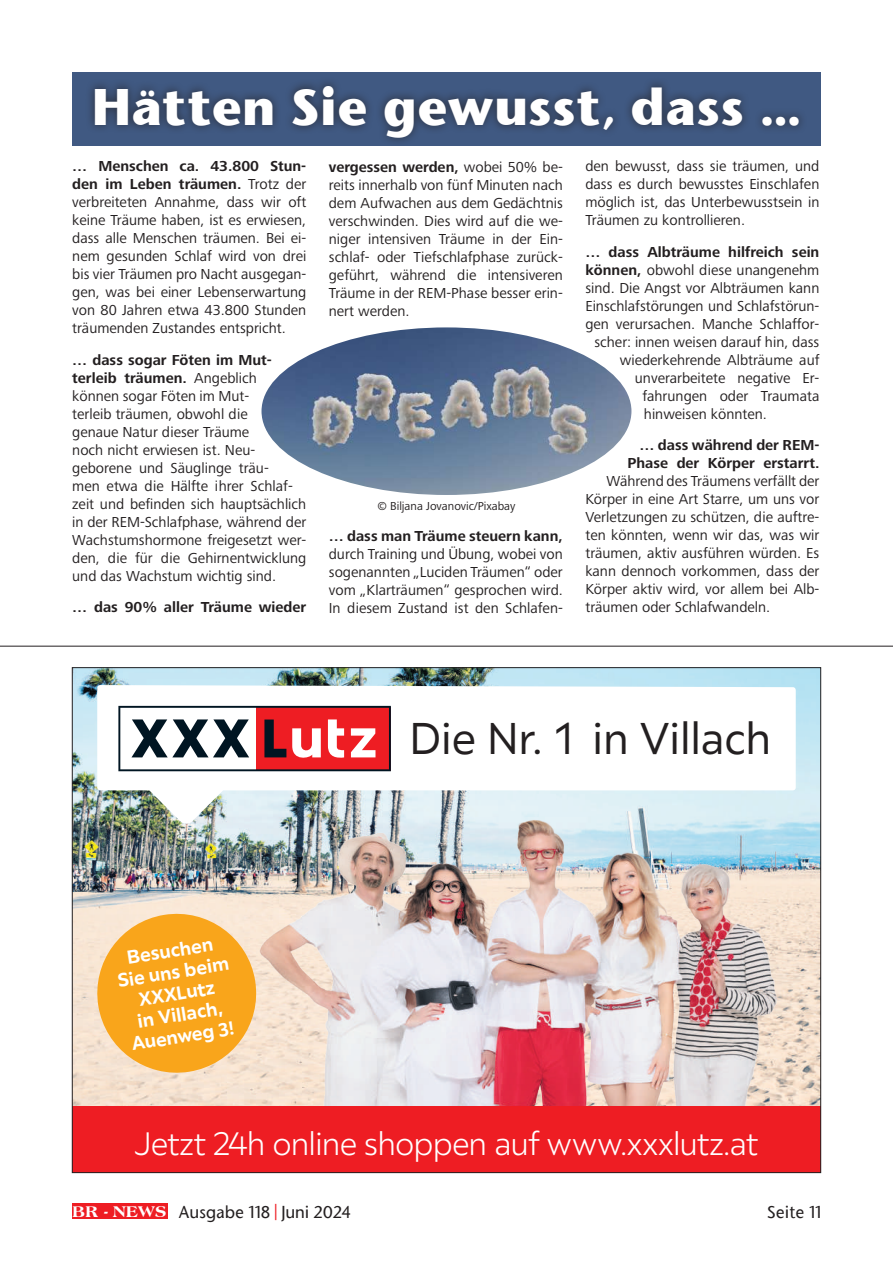
<style>
.page{position:relative;width:893px;height:1263px;background:#fff}
.page>*{position:absolute;margin:0;border:0;box-sizing:border-box;transform-origin:0 0}
.t1{font:700 48px "Stone Sans";letter-spacing:-.015em;color:#fff}
.t2{font:44.55px "Jyxylm XXX Lutz Sans";letter-spacing:.005em;color:#231f20}
.t3{font:300 32.55px "Prjgvk XXX Lutz Sans";letter-spacing:-.005em;color:#fff}
.t4{font:700 19.05px/21.5px "Ljcdfw XXX Lutz Sans";color:#fff;text-align:center}
.t5{font:500 16.5px "Stone Sans";letter-spacing:.005em;color:#231f20}
.t6{font:15px/18px "Frutiger Next Pro";color:#231f20;text-align:justify}
.t7{font:700 15px/18px "Frutiger Next Pro";color:#231f20;text-align:right}
.t8{font:12px "Frutiger Next Pro";color:#231f20}
.s1{font-weight:700}
.s2{font-family:"Americana BT";font-weight:800;font-size:16.65px;color:#fff}
.s3{color:#ee1d23}
</style>
<div class="page">
<div style="left:72px;top:1203px;width:95px;height:16px;background:#ee1d23"></div>
<img style="left:261px;top:327px;width:370px;height:168px">
<div style="left:72px;top:72px;width:749px;height:74px;background:#405982"></div>
<div style="left:86px;top:76px;width:722px;height:70px;background:#231f20;opacity:.75"></div>
<img style="left:74px;top:669px;width:745px;height:437px">
<img style="left:256px;top:827px;width:530px;height:279px">
<svg style="left:97px;top:685px;width:699px;height:142px"></svg>
<svg style="left:118px;top:706px;width:273px;height:65px"></svg>
<svg style="left:91px;top:908px;width:171px;height:170px;background:#f8b955"></svg>
<div style="left:72px;top:1106px;width:749px;height:66px;background:#ee1d23"></div>
<hr style="left:0;top:646px;width:893px;height:1px;background:#231f20">
<h1 class="t1" style="left:92px;top:74px;width:710px">Hätten Sie gewusst, dass …</h1>
<p class="t6" style="left:72px;top:157px;width:236px"><span class="s1">… Menschen ca. 43.800 Stun&shy;den im Leben träumen.</span> Trotz der verbreiteten Annahme, dass wir oft keine Träume haben, ist es erwiesen, dass alle Menschen träumen. Bei ei&shy;nem gesunden Schlaf wird von drei bis vier Träumen pro Nacht ausgegan&shy;gen, was bei einer Lebenserwartung von 80 Jahren etwa 43.800 Stunden träumenden Zustandes entspricht.</p>
<p class="t6" style="left:72px;top:351px;width:236px;text-align:left"><span class="s1">… dass sogar Föten im Mut&shy;terleib träumen.</span> Angeblich können sogar Föten im Mut-<br>terleib träumen, obwohl die<br>genaue Natur dieser Träume<br>noch nicht erwiesen ist. Neu&shy;geborene und Säuglinge träu-<br>men etwa die Hälfte ihrer Schlaf&shy;zeit und befinden sich hauptsächlich in der REM-Schlafphase, während der<br>Wachstumshormone freigesetzt wer&shy;den, die für die Gehirnentwicklung und das Wachstum wichtig sind.</p>
<p class="t7" style="left:72px;top:598px;width:235px">… das 90% aller Träume wieder</p>
<p class="t6" style="left:329px;top:158px;width:236px"><span class="s1">vergessen werden,</span> wobei 50% be&shy;reits innerhalb von fünf Minuten nach dem Aufwachen aus dem Gedächtnis verschwinden. Dies wird auf die we&shy;niger intensiven Träume in der Ein&shy;schlaf- oder Tiefschlafphase zurück&shy;geführt, während die intensiveren Träume in der REM-Phase besser erin&shy;nert werden.</p>
<p class="t8" style="left:377px;top:500px;width:140px">© Biljana Jovanovic/Pixabay</p>
<p class="t7" style="left:329px;top:527px;width:235px">… dass man Träume steuern kann,</p>
<p class="t6" style="left:329px;top:545px;width:236px">durch Training und Übung, wobei von sogenannten „Luciden Träumen“ oder vom „Klarträumen“ gesprochen wird.<br>In diesem Zustand ist den Schlafen-</p>
<p class="t6" style="left:585px;top:157px;width:236px">den bewusst, dass sie träumen, und dass es durch bewusstes Einschlafen möglich ist, das Unterbewusstsein in Träumen zu kontrollieren.</p>
<p class="t7" style="left:585px;top:243px;width:235px">… dass Albträume hilfreich sein</p>
<p class="t6" style="left:585px;top:261px;width:236px"><span class="s1">können,</span> obwohl diese unangenehm</p>
<p class="t6" style="left:585px;top:279px;width:235px">sind. Die Angst vor Albträumen kann</p>
<p class="t6" style="left:585px;top:297px;width:236px">Einschlafstörungen und Schlafstörun-</p>
<p class="t6" style="left:585px;top:315px;width:236px">gen verursachen. Manche Schlaffor-</p>
<p class="t6" style="left:594px;top:333px;width:226px">scher: innen weisen darauf hin, dass</p>
<p class="t6" style="left:620px;top:351px;width:201px">wiederkehrende Albträume auf</p>
<p class="t6" style="left:635px;top:369px;width:186px">unverarbeitete negative Er-</p>
<p class="t6" style="left:642px;top:387px;width:178px">fahrungen oder Traumata</p>
<p class="t6" style="left:644px;top:405px;width:125px">hinweisen könnten.</p>
<p class="t7" style="left:627px;top:436px;width:194px">… dass während der REM-<br>Phase der Körper erstarrt.</p>
<p class="t6" style="left:585px;top:472px;width:236px;text-indent:21px">Während des Träumens verfällt der Körper in eine Art Starre, um uns vor Verletzungen zu schützen, die auftre&shy;ten könnten, wenn wir das, was wir träumen, aktiv ausführen würden. Es kann dennoch vorkommen, dass der Körper aktiv wird, vor allem bei Alb&shy;träumen oder Schlafwandeln.</p>
<h2 class="t2" style="left:410px;top:711px;width:363px">Die Nr. 1 in Villach</h2>
<p class="t4" style="left:113px;top:949px;width:114px;rotate:-9deg">Besuchen<br>Sie uns beim<br>XXXLutz<br>in Villach,<br>Auenweg 3!</p>
<h3 class="t3" style="left:135px;top:1123px;width:625px">Jetzt 24h online shoppen auf www.xxxlutz.at</h3>
<p class="t5" style="left:72px;top:1201px;width:280px"><span class="s2">BR - NEWS</span> Ausgabe 118 <span class="s3">|</span> Juni 2024</p>
<p class="t5" style="left:767px;top:1201px;width:55px">Seite 11</p>
</div>
